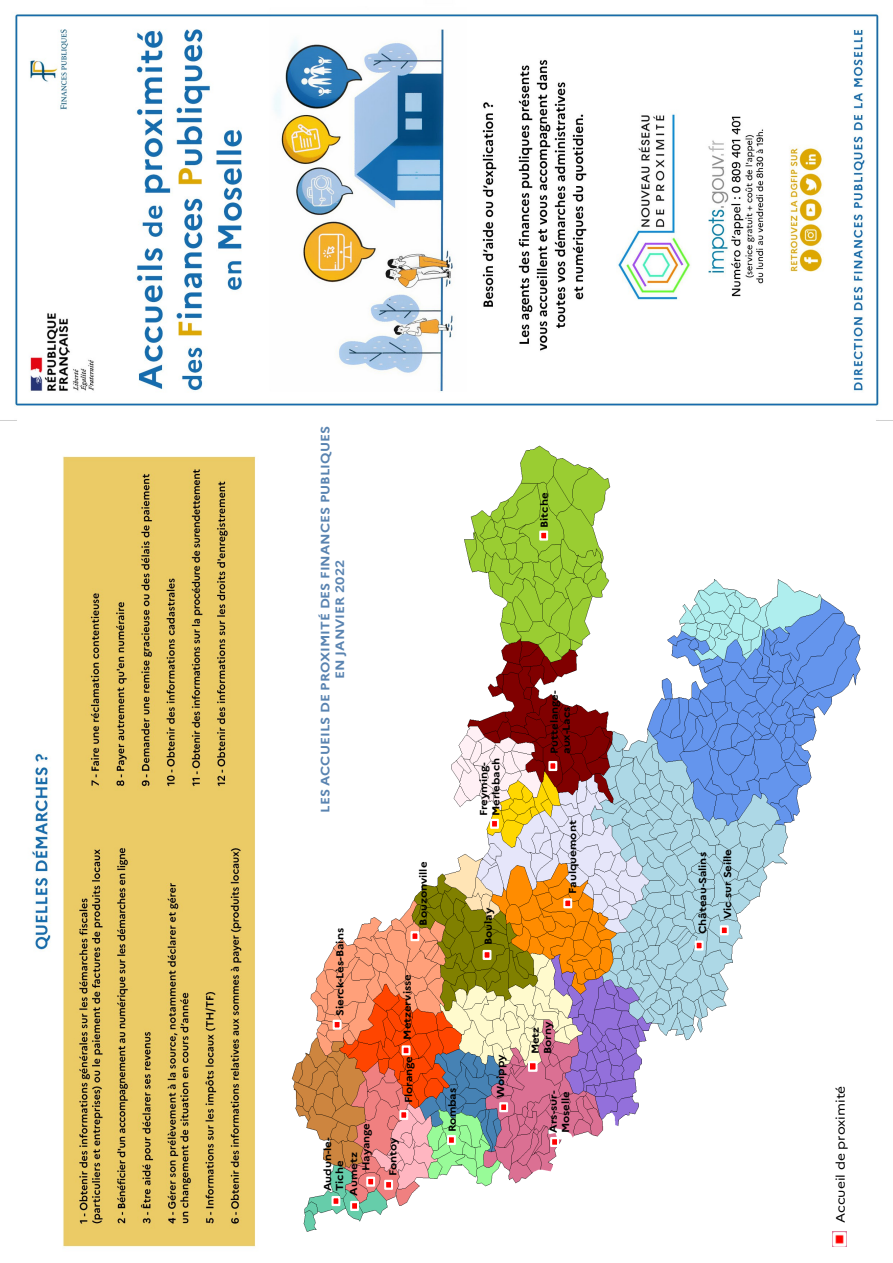
<style>
.page{position:relative;width:893px;height:1263px;background:#fff}
.page>*{position:absolute;margin:0;border:0;box-sizing:border-box;transform-origin:0 0}
.t1{font:700 12.15px/14.7px "Marianne";letter-spacing:-.335em;color:#5983b0;text-align:center;scale:1.13 1}
.t2{font:12.15px "Marianne";letter-spacing:-.45em;color:#000;scale:1.13 1}
.t3{font:700 10.05px/12.3px "Marianne";letter-spacing:-.43em;color:#000;scale:1.13 1}
.t4{font:700 10.05px/12.3px "Marianne";letter-spacing:-.4em;color:#000;scale:1.13 1}
.t5{font:700 10.05px/12.3px "Marianne";letter-spacing:-.55em;color:#000;scale:1.13 1}
.t6{font:700 10.05px "Marianne";letter-spacing:-.485em;color:#000;scale:1.13 1}
.t7{font:700 10.05px "Marianne";letter-spacing:-.54em;color:#000;scale:1.13 1}
.t8{font:700 10.05px/12.3px "Marianne";letter-spacing:-.405em;color:#000;scale:1.13 1}
.t9{font:700 10.05px "Marianne";letter-spacing:-.45em;color:#000;scale:1.13 1}
</style>
<div class="page">
<img style="left:15px;top:14px;width:864px;height:392px">
<img style="left:32px;top:456px;width:224px;height:791px">
<img style="left:291px;top:445px;width:570px;height:802px">
<svg style="left:398px;top:1109px;width:11px;height:12px"></svg>
<svg style="left:332px;top:1018px;width:11px;height:13px"></svg>
<svg style="left:409px;top:930px;width:11px;height:12px"></svg>
<svg style="left:401px;top:1044px;width:10px;height:12px"></svg>
<svg style="left:482px;top:949px;width:10px;height:12px"></svg>
<svg style="left:498px;top:1101px;width:11px;height:12px"></svg>
<svg style="left:527px;top:1060px;width:12px;height:13px"></svg>
<svg style="left:489px;top:818px;width:11px;height:12px"></svg>
<svg style="left:547px;top:760px;width:11px;height:12px"></svg>
<svg style="left:694px;top:939px;width:11px;height:13px"></svg>
<svg style="left:719px;top:924px;width:11px;height:12px"></svg>
<img style="left:833px;top:1231px;width:13px;height:15px">
<svg style="left:549px;top:1136px;width:11px;height:12px"></svg>
<svg style="left:383px;top:1178px;width:11px;height:13px"></svg>
<svg style="left:562px;top:897px;width:11px;height:12px"></svg>
<svg style="left:330px;top:1195px;width:11px;height:12px"></svg>
<svg style="left:349px;top:1200px;width:11px;height:12px"></svg>
<svg style="left:365px;top:1175px;width:11px;height:13px"></svg>
<svg style="left:538px;top:529px;width:11px;height:13px"></svg>
<svg style="left:446px;top:1134px;width:11px;height:12px"></svg>
<p class="t1" style="left:318px;top:813px;width:349px;rotate:-90deg">LESACCUEILSDEPROXIM ITÉDESFINANCESPUBLIQUES<br>EN JANVIER 2022</p>
<p class="t3" style="left:334px;top:1016px;width:85px;rotate:-90deg">Sierck-Lès-Bains</p>
<p class="t3" style="left:347px;top:1171px;width:49px;text-indent:-24px;rotate:-90deg">Aumetz<br>H ayange</p>
<p class="t4" style="left:321px;top:1191px;width:56px;rotate:-90deg">Audun-le-<br>Tiche</p>
<p class="t3" style="left:417px;top:925px;width:62px;rotate:-90deg">Bouzonville</p>
<p class="t7" style="left:401px;top:1040px;width:64px;rotate:-90deg">M etzervisse</p>
<p class="t9" style="left:403px;top:1103px;width:48px;rotate:-90deg">Florange</p>
<p class="t3" style="left:387px;top:1176px;width:40px;rotate:-90deg">Fontoy</p>
<p class="t3" style="left:446px;top:1132px;width:46px;rotate:-90deg">Rom bas</p>
<p class="t3" style="left:477px;top:816px;width:57px;rotate:-90deg">Freym ing-<br>Merlebach</p>
<p class="t3" style="left:482px;top:945px;width:39px;rotate:-90deg">Boulay</p>
<p class="t3" style="left:494px;top:1098px;width:45px;rotate:-90deg">Woippy</p>
<p class="t3" style="left:538px;top:528px;width:37px;rotate:-90deg">Bitche</p>
<p class="t3" style="left:548px;top:754px;width:65px;rotate:-90deg">Puttelange&shy;aux-Lacs</p>
<p class="t4" style="left:566px;top:894px;width:72px;rotate:-90deg">Faulquemont</p>
<p class="t8" style="left:529px;top:1054px;width:35px;rotate:-90deg">M etz<br>Borny</p>
<p class="t5" style="left:547px;top:1133px;width:46px;rotate:-90deg">A rs-sur-<br>Moselle</p>
<p class="t3" style="left:696px;top:934px;width:79px;rotate:-90deg">Château-Salins</p>
<p class="t6" style="left:721px;top:919px;width:68px;rotate:-90deg">Vicsu rSeille</p>
<p class="t2" style="left:833px;top:1223px;width:128px;rotate:-90deg">Accueildeproxim ité</p>
</div>
